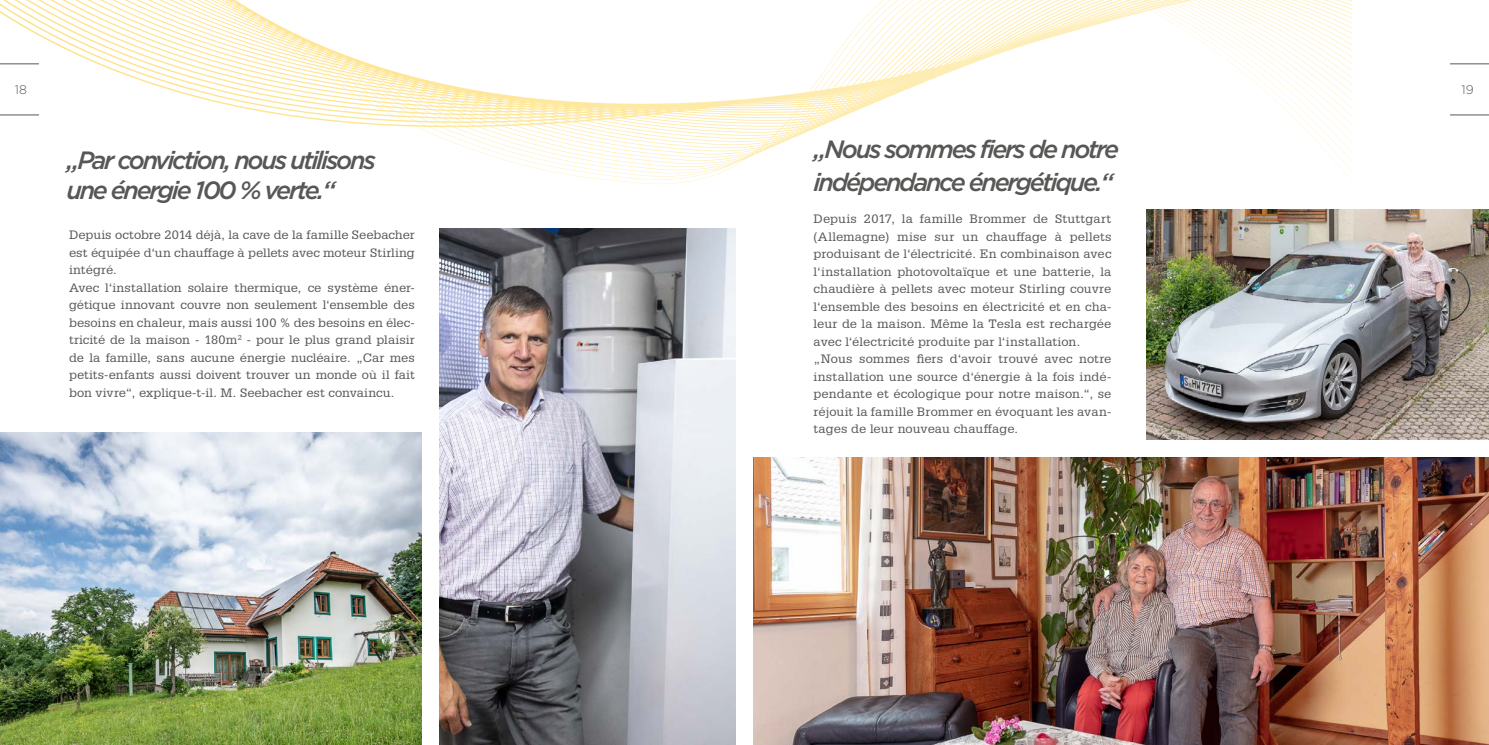
<style>
.page{position:relative;width:1489px;height:745px;background:#fff}
.page>*{position:absolute;margin:0;border:0;box-sizing:border-box;transform-origin:0 0}
.t1{font:italic 500 25px/30px "Gotham";letter-spacing:-.09em;color:#575756}
.t2{font:300 12.5px "Gotham";color:#575756}
.t3{font:11.88px/17.5px "Glypha LT Pro";letter-spacing:.005em;color:#575756;scale:1.08 1}
</style>
<div class="page">
<hr style="left:1450px;top:114px;width:38px;height:1px;background:#575756">
<hr style="left:1450px;top:63px;width:38px;height:1px;background:#575756">
<img style="left:439px;top:232px;width:296px;height:512px">
<img style="left:0;top:432px;width:422px;height:312px">
<svg style="left:0;top:0;width:1351px;height:232px"></svg>
<img style="left:1146px;top:209px;width:342px;height:230px">
<img style="left:753px;top:457px;width:735px;height:287px">
<p class="t2" style="left:15px;top:82px;width:14px">18</p>
<p class="t2" style="left:1461px;top:82px;width:14px">19</p>
<h1 class="t1" style="left:66px;top:145px;width:311px">„Par conviction, nous utilisons une énergie 100 % verte.“</h1>
<p class="t3" style="left:69px;top:226px;width:321px">Depuis octobre 2014 déjà, la cave de la famille Seebacher est équipée d‘un chauffage à pellets avec moteur Stirling intégré.<br>Avec l‘installation solaire thermique, ce système éner&shy;gétique innovant couvre non seulement l‘ensemble des besoins en chaleur, mais aussi 100 % des besoins en élec&shy;tricité de la maison - 180m<sup>2</sup> - pour le plus grand plaisir de la famille, sans aucune énergie nucléaire. „Car mes petits-enfants aussi doivent trouver un monde où il fait bon vivre“, explique-t-il. M. Seebacher est convaincu.</p>
<h1 class="t1" style="left:813px;top:133px;width:307px;line-height:32.5px">„Nous sommes fiers de notre indépendance énergétique.“</h1>
<p class="t3" style="left:813px;top:210px;width:277px">Depuis 2017, la famille Brommer de Stuttgart (Allemagne) mise sur un chauffage à pellets produisant de l‘électricité. En combinaison avec l‘installation photovoltaïque et une batterie, la chaudière à pellets avec moteur Stirling couvre l‘ensemble des besoins en électricité et en cha&shy;leur de la maison. Même la Tesla est rechargée avec l‘électricité produite par l‘installation. „Nous sommes fiers d‘avoir trouvé avec notre installation une source d‘énergie à la fois indé&shy;pendante et écologique pour notre maison.“, se réjouit la famille Brommer en évoquant les avan&shy;tages de leur nouveau chauffage.</p>
</div>
